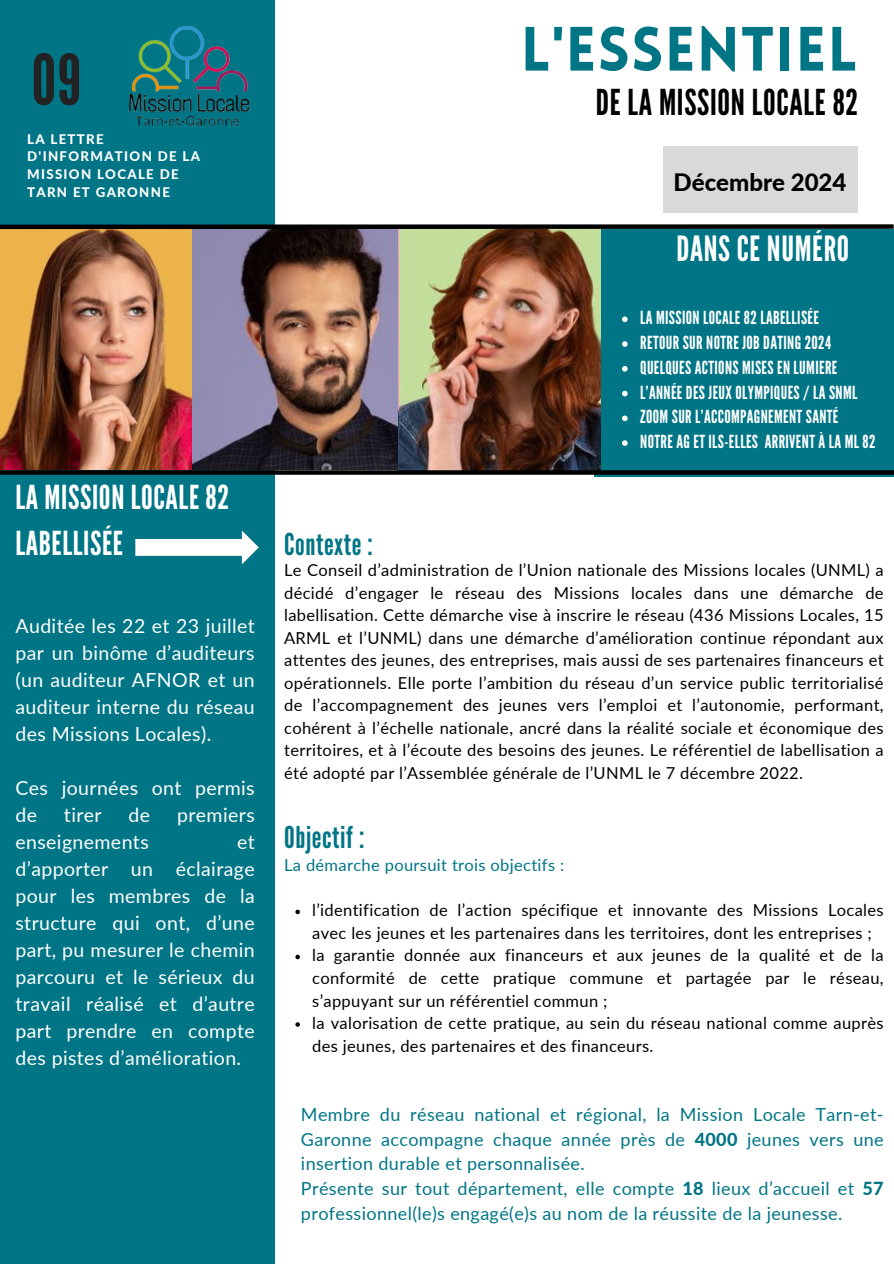
<style>
.page{position:relative;width:894px;height:1264px;background:#fff}
.page>*{position:absolute;margin:0;border:0;box-sizing:border-box;transform-origin:0 0}
.t1{font:69.45px "League Gothic";color:#222}
.t2{font:900 61.05px "Lovelo";letter-spacing:.02em;color:#007586}
.t3{font:35.55px "League Gothic";letter-spacing:.02em;color:#000}
.t4{font:34.8px "League Gothic";letter-spacing:.02em;color:#fff}
.t5{font:33px/46.2px "League Gothic";letter-spacing:.02em;color:#fff}
.t6{font:30px "League Gothic";letter-spacing:.02em;color:#007586}
.t7{font:800 24px "Lato";color:#000}
.t8{font:19.5px/27px "Lato";letter-spacing:.02em;color:#fff;text-align:justify}
.t9{font:18px/24.8px "Lato";letter-spacing:.02em;color:#007586}
.t10{font:18px "League Gothic";letter-spacing:.02em;color:#fff}
.t11{font:16.5px/22.5px "Lato";letter-spacing:.02em;color:#000;text-align:justify}
.t12{font:16.5px "Lato";letter-spacing:.02em;color:#007586}
.t13{font:800 13.2px/17.7px "Lato";letter-spacing:.1em;color:#fff}
.s1{font-weight:800}
</style>
<div class="page">
<div style="left:0;top:0;width:274px;height:1263px;background:#007586"></div>
<img style="left:0;top:229px;width:192px;height:241px">
<div style="left:593px;top:230px;width:299px;height:246px;background:#007586"></div>
<div style="left:662px;top:147px;width:195px;height:66px;background:#d9d9d9"></div>
<img style="left:192px;top:229px;width:213px;height:241px">
<img style="left:398px;top:230px;width:202px;height:240px">
<div style="left:0;top:224px;width:893px;height:5px;background:#000"></div>
<div style="left:0;top:470px;width:893px;height:5px;background:#000"></div>
<svg style="left:135px;top:530px;width:124px;height:34px"></svg>
<img style="left:128px;top:0;width:147px;height:221px">
<svg style="left:622px;top:316px;width:5px;height:6px"></svg>
<svg style="left:622px;top:341px;width:5px;height:6px"></svg>
<svg style="left:622px;top:366px;width:5px;height:5px"></svg>
<svg style="left:622px;top:391px;width:5px;height:5px"></svg>
<svg style="left:622px;top:415px;width:5px;height:6px"></svg>
<svg style="left:622px;top:440px;width:5px;height:6px"></svg>
<svg style="left:295px;top:909px;width:5px;height:5px"></svg>
<svg style="left:295px;top:954px;width:5px;height:5px"></svg>
<svg style="left:295px;top:1022px;width:5px;height:4px"></svg>
<p class="t1" style="left:31px;top:40px;width:51px">09</p>
<h1 class="t13" style="left:27px;top:130px;width:174px">LA LETTRE<br>D'INFORMATION DE LA<br>MISSION LOCALE DE<br>TARN ET GARONNE</h1>
<p class="t5" style="left:15px;top:475px;width:215px">LA MISSION LOCALE 82<br>LABELLISÉE</p>
<p class="t8" style="left:15px;top:612px;width:241px">Auditée les 22 et 23 juillet par un binôme d’auditeurs (un auditeur AFNOR et un auditeur interne du réseau des Missions Locales).</p>
<p class="t8" style="left:15px;top:774px;width:241px">Ces journées ont permis de</p>
<p class="t8" style="left:64px;top:801px;width:39px">tirer</p>
<p class="t8" style="left:129px;top:801px;width:23px">de</p>
<p class="t8" style="left:177px;top:801px;width:79px">premiers</p>
<p class="t8" style="left:15px;top:828px;width:135px">enseignements</p>
<p class="t8" style="left:15px;top:828px;width:241px;text-indent:221px">et d’apporter un éclairage pour les membres de la structure qui ont, d’une part, pu mesurer le chemin parcouru et le sérieux du travail réalisé et d’autre part prendre en compte des pistes d’amélioration.</p>
<p class="t2" style="left:520px;top:25px;width:338px">L'ESSENTIEL</p>
<p class="t3" style="left:595px;top:81px;width:264px">DE LA MISSION LOCALE 82</p>
<h4 class="t7" style="left:673px;top:167px;width:174px">Décembre 2024</h4>
<p class="t4" style="left:676px;top:228px;width:174px">DANS CE NUMÉRO</p>
<p class="t10" style="left:640px;top:307px;width:180px">LA MISSION LOCALE 82 LABELLISÉE</p>
<p class="t10" style="left:640px;top:332px;width:192px">RETOUR SUR NOTRE JOB DATING 2024</p>
<h1 class="t10" style="left:640px;top:357px;width:198px">QUELQUES ACTIONS MISES EN LUMIERE</h1>
<p class="t10" style="left:640px;top:382px;width:218px">L’ANNÉE DES JEUX OLYMPIQUES / LA SNML</p>
<h3 class="t10" style="left:640px;top:406px;width:200px">ZOOM SUR L’ACCOMPAGNEMENT SANTÉ</h3>
<p class="t10" style="left:640px;top:431px;width:237px">NOTRE AG ET ILS-ELLES ARRIVENT À LA ML 82</p>
<h3 class="t6" style="left:284px;top:527px;width:90px">Contexte :</h3>
<p class="t11" style="left:284px;top:558px;width:601px">Le Conseil d’administration de l’Union nationale des Missions locales (UNML) a décidé d’engager le réseau des Missions locales dans une démarche de labellisation. Cette démarche vise à inscrire le réseau (436 Missions Locales, 15<br>ARML et l’UNML) dans une démarche d’amélioration continue répondant aux attentes des jeunes, des entreprises, mais aussi de ses partenaires financeurs et opérationnels. Elle porte l’ambition du réseau d’un service public territorialisé de l’accompagnement des jeunes vers l’emploi et l’autonomie, performant, cohérent à l’échelle nationale, ancré dans la réalité sociale et économique des territoires, et à l’écoute des besoins des jeunes. Le référentiel de labellisation a été adopté par l’Assemblée générale de l’UNML le 7 décembre 2022.</p>
<h3 class="t6" style="left:284px;top:819px;width:82px">Objectif :</h3>
<p class="t12" style="left:284px;top:855px;width:281px">La démarche poursuit trois objectifs :</p>
<p class="t11" style="left:312px;top:898px;width:573px">l’identification de l’action spécifique et innovante des Missions Locales avec les jeunes et les partenaires dans les territoires, dont les entreprises ;</p>
<p class="t11" style="left:312px;top:943px;width:573px">la garantie donnée aux financeurs et aux jeunes de la qualité et de la conformité de cette pratique commune et partagée par le réseau, s’appuyant sur un référentiel commun ;</p>
<p class="t11" style="left:312px;top:1011px;width:573px">la valorisation de cette pratique, au sein du réseau national comme auprès des jeunes, des partenaires et des financeurs.</p>
<p class="t9" style="left:301px;top:1101px;width:584px">Membre du réseau national et régional, la Mission Locale Tarn-et-Garonne accompagne chaque année près de <span class="s1">4000</span> jeunes vers une insertion durable et personnalisée.<br>Présente sur tout département, elle compte <span class="s1">18</span> lieux d’accueil et <span class="s1">57 </span>professionnel(le)s engagé(e)s au nom de la réussite de la jeunesse.</p>
</div>
